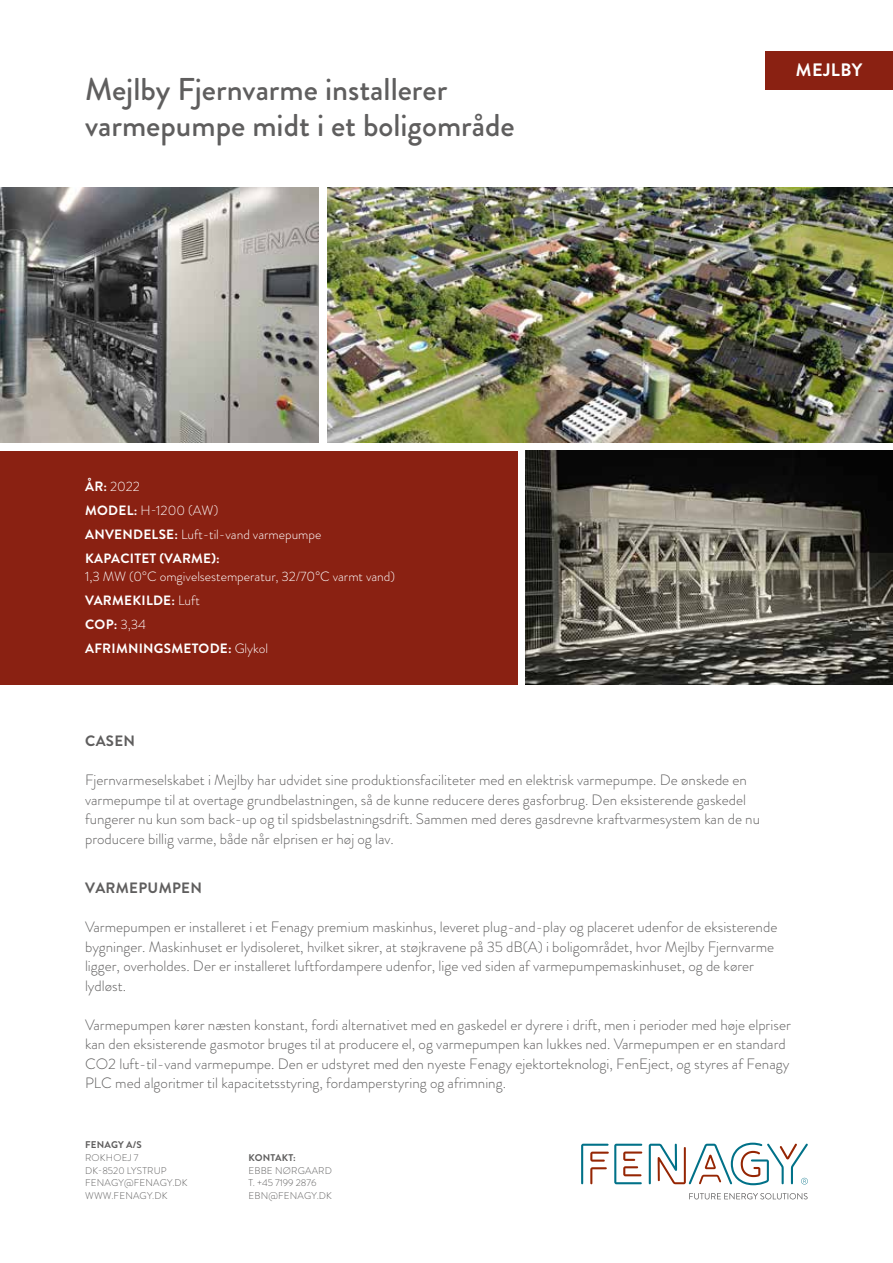
<style>
.page{position:relative;width:893px;height:1263px;background:#fff}
.page>*{position:absolute;margin:0;border:0;box-sizing:border-box;transform-origin:0 0}
.t1{font:500 31.5px/36px "Brandon Grotesque";color:#5f5e5e}
.t2{font:700 18px "Brandon Grotesque";letter-spacing:.02em;color:#fff}
.t3{font:300 15px/19.5px "Brandon Grotesque";color:#5f5e5e}
.t4{font:700 15px "Brandon Grotesque";letter-spacing:.02em;color:#5f5e5e}
.t5{font:300 13.5px/24px "Brandon Grotesque";color:#fff}
.t6{font:700 13.5px/24px "Brandon Grotesque";letter-spacing:.02em;color:#fff}
.t7{font:300 9.75px/12.8px "Brandon Grotesque";letter-spacing:.02em;color:#5f5e5e}
.t8{font:700 9.75px "Brandon Grotesque";letter-spacing:.02em;color:#5f5e5e}
.s1{font-weight:300}
.s2{font-weight:700}
</style>
<div class="page">
<img style="left:327px;top:187px;width:566px;height:255px">
<img style="left:0;top:187px;width:319px;height:255px">
<img style="left:526px;top:451px;width:367px;height:234px">
<div style="left:765px;top:51px;width:128px;height:38px;background:#8a2112"></div>
<div style="left:0;top:451px;width:517px;height:234px;background:#8a2112"></div>
<svg style="left:581px;top:1144px;width:61px;height:40px"></svg>
<svg style="left:689px;top:1193px;width:119px;height:6px"></svg>
<svg style="left:649px;top:1143px;width:159px;height:42px"></svg>
<h1 class="t1" style="left:85px;top:72px;width:431px">Mejlby Fjernvarme installerer varmepumpe midt i et boligområde</h1>
<p class="t6" style="left:85px;top:475px;width:238px">ÅR: <span class="s1">2022<br></span>MODEL: <span class="s1">H-1200 (AW)<br></span>ANVENDELSE: <span class="s1">Luft-til-vand varmepumpe<br></span>KAPACITET (VARME):</p>
<p class="t5" style="left:85px;top:565px;width:312px">1,3 MW (0°C omgivelsestemperatur, 32/70°C varmt vand)<br><span class="s2">VARMEKILDE:</span> Luft<br><span class="s2">COP:</span> 3,34<br><span class="s2">AFRIMNINGSMETODE:</span> Glykol</p>
<p class="t2" style="left:796px;top:58px;width:68px">MEJLBY</p>
<p class="t4" style="left:85px;top:730px;width:51px">CASEN</p>
<p class="t3" style="left:85px;top:770px;width:676px">Fjernvarmeselskabet i Mejlby har udvidet sine produktionsfaciliteter med en elektrisk varmepumpe. De ønskede en varmepumpe til at overtage grundbelastningen, så de kunne reducere deres gasforbrug. Den eksisterende gaskedel fungerer nu kun som back-up og til spidsbelastningsdrift. Sammen med deres gasdrevne kraftvarmesystem kan de nu producere billig varme, både når elprisen er høj og lav.</p>
<p class="t4" style="left:85px;top:877px;width:118px">VARMEPUMPEN</p>
<p class="t3" style="left:85px;top:917px;width:694px">Varmepumpen er installeret i et Fenagy premium maskinhus, leveret plug-and-play og placeret udenfor de eksisterende bygninger. Maskinhuset er lydisoleret, hvilket sikrer, at støjkravene på 35 dB(A) i boligområdet, hvor Mejlby Fjernvarme ligger, overholdes. Der er installeret luftfordampere udenfor, lige ved siden af varmepumpemaskinhuset, og de kører lydløst.</p>
<p class="t3" style="left:85px;top:1015px;width:707px">Varmepumpen kører næsten konstant, fordi alternativet med en gaskedel er dyrere i drift, men i perioder med høje elpriser kan den eksisterende gasmotor bruges til at producere el, og varmepumpen kan lukkes ned. Varmepumpen er en standard CO2 luft-til-vand varmepumpe. Den er udstyret med den nyeste Fenagy ejektorteknologi, FenEject, og styres af Fenagy PLC med algoritmer til kapacitetsstyring, fordamperstyring og afrimning.</p>
<p class="t8" style="left:85px;top:1138px;width:58px">FENAGY A/S</p>
<p class="t7" style="left:85px;top:1151px;width:104px">ROKHOEJ 7<br>DK-8520 LYSTRUP<br>FENAGY@FENAGY.DK<br>WWW.FENAGY.DK</p>
<p class="t8" style="left:248px;top:1151px;width:49px">KONTAKT:</p>
<p class="t7" style="left:248px;top:1164px;width:85px">EBBE NØRGAARD<br>T. +45 7199 2876<br>EBN@FENAGY.DK</p>
</div>
